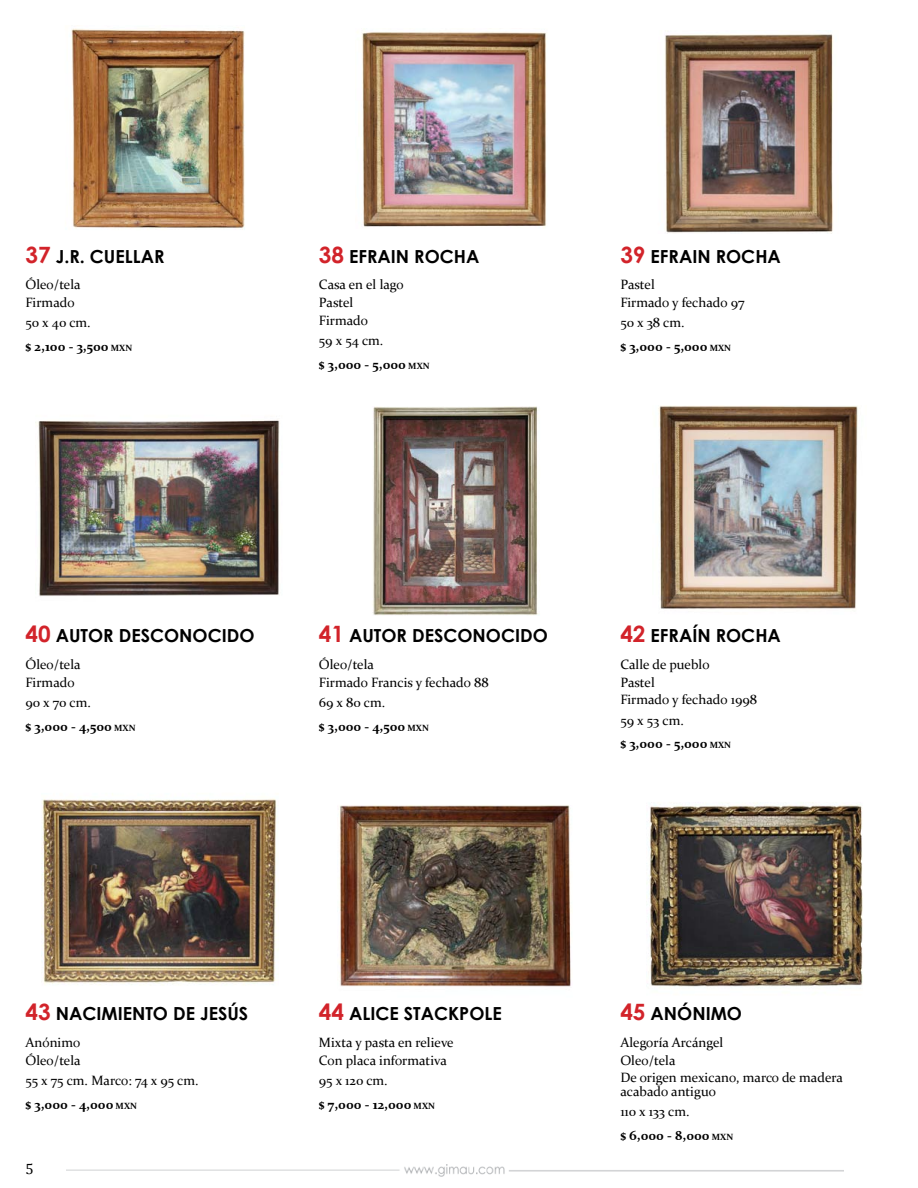
<style>
.page{position:relative;width:918px;height:1188px;background:#fff}
.page>*{position:absolute;margin:0;border:0;box-sizing:border-box;transform-origin:0 0}
.t1{font:700 18px "Century Gothic";color:#000}
.t2{font:15px "Cambria";color:#000}
.t3{font:13.5px/17.7px "Constantia";color:#000}
.t4{font:700 13.5px/23.7px "Constantia";color:#000}
.s1{font-size:22.5px;color:#d2232a}
.s2{font-weight:400}
.s3{font-size:9px}
.s4{font-weight:700}
.s5{font-weight:700;font-size:9px}
</style>
<div class="page">
<img style="left:71px;top:28px;width:174px;height:202px">
<img style="left:362px;top:32px;width:185px;height:195px">
<img style="left:665px;top:34px;width:168px;height:199px">
<img style="left:38px;top:420px;width:242px;height:177px">
<img style="left:373px;top:407px;width:165px;height:209px">
<img style="left:658px;top:405px;width:200px;height:204px">
<img style="left:41px;top:794px;width:236px;height:191px">
<img style="left:339px;top:805px;width:232px;height:182px">
<img style="left:646px;top:802px;width:217px;height:185px">
<img style="left:66px;top:1164px;width:778px;height:13px">
<h1 class="t1" style="left:26px;top:242px;width:140px"><span class="s1">37</span> J.R. CUELLAR</h1>
<p class="t3" style="left:26px;top:275px;width:57px">Óleo/tela<br>Firmado</p>
<p class="t4" style="left:26px;top:310px;width:108px"><span class="s2">50 x 40 cm.<br></span>$ 2,100 - 3,500 <span class="s3">MXN</span></p>
<h1 class="t1" style="left:319px;top:242px;width:162px"><span class="s1">38</span> EF RAIN ROCHA</h1>
<p class="t3" style="left:319px;top:275px;width:86px">Casa en el lago<br>Pastel<br>Firmado</p>
<p class="t4" style="left:319px;top:328px;width:112px"><span class="s2">59 x 54 cm.<br></span>$ 3,000 - 5,000 <span class="s3">MXN</span></p>
<h1 class="t1" style="left:620px;top:242px;width:162px"><span class="s1">39</span> EF RAIN ROCHA</h1>
<p class="t3" style="left:620px;top:275px;width:126px">Pastel<br>Firmado y fechado 97</p>
<p class="t4" style="left:620px;top:310px;width:112px"><span class="s2">50 x 38 cm.<br></span>$ 3,000 - 5,000 <span class="s3">MXN</span></p>
<h1 class="t1" style="left:26px;top:622px;width:230px"><span class="s1">40</span> AUTOR DESCONOCIDO</h1>
<p class="t3" style="left:26px;top:655px;width:57px">Óleo/tela<br>Firmado</p>
<p class="t4" style="left:26px;top:690px;width:112px"><span class="s2">90 x 70 cm.<br></span>$ 3,000 - 4,500 <span class="s3">MXN</span></p>
<h1 class="t1" style="left:319px;top:622px;width:230px"><span class="s1">41</span> AUTOR DESCONOCIDO</h1>
<p class="t3" style="left:319px;top:655px;width:171px">Óleo/tela<br>Firmado Francis y fechado 88</p>
<p class="t4" style="left:319px;top:690px;width:112px"><span class="s2">69 x 80 cm.<br></span>$ 3,000 - 4,500 <span class="s3">MXN</span></p>
<h1 class="t1" style="left:620px;top:622px;width:162px"><span class="s1">42</span> EF RAÍN ROCHA</h1>
<p class="t3" style="left:620px;top:655px;width:138px">Calle de pueblo<br>Pastel<br>Firmado y fechado 1998</p>
<p class="t4" style="left:620px;top:708px;width:112px"><span class="s2">59 x 53 cm.<br></span>$ 3,000 - 5,000 <span class="s3">MXN</span></p>
<h1 class="t1" style="left:26px;top:1000px;width:224px"><span class="s1">43</span> NACIMIENTO DE JESÚS</h1>
<p class="t3" style="left:26px;top:1033px;width:57px">Anónimo<br>Óleo/tela</p>
<p class="t3" style="left:26px;top:1068px;width:175px;line-height:23.7px">55 x 75 cm. Marco: 74 x 95 cm. <span class="s4">$ 3,000 - 4,000</span> <span class="s5">MXN</span></p>
<p class="t2" style="left:26px;top:1160px;width:10px">5</p>
<h1 class="t1" style="left:319px;top:1000px;width:184px"><span class="s1">44</span> ALICE STACKPOLE</h1>
<p class="t3" style="left:319px;top:1033px;width:136px">Mixta y pasta en relieve<br>Con placa informativa</p>
<p class="t4" style="left:319px;top:1068px;width:118px"><span class="s2">95 x 120 cm.<br></span>$ 7,000 - 12,000 <span class="s3">MXN</span></p>
<h1 class="t1" style="left:620px;top:1000px;width:123px"><span class="s1">45</span> ANÓNIMO</h1>
<p class="t3" style="left:620px;top:1033px;width:224px">Alegoría Arcángel<br>Oleo/tela<br>De origen mexicano, marco de madera</p>
<p class="t3" style="left:620px;top:1080px;width:97px;line-height:20.4px">acabado antiguo<br>110 x 133 cm.</p>
<p class="t4" style="left:620px;top:1123px;width:114px">$ 6,000 - 8,000 <span class="s3">MXN</span></p>
</div>
